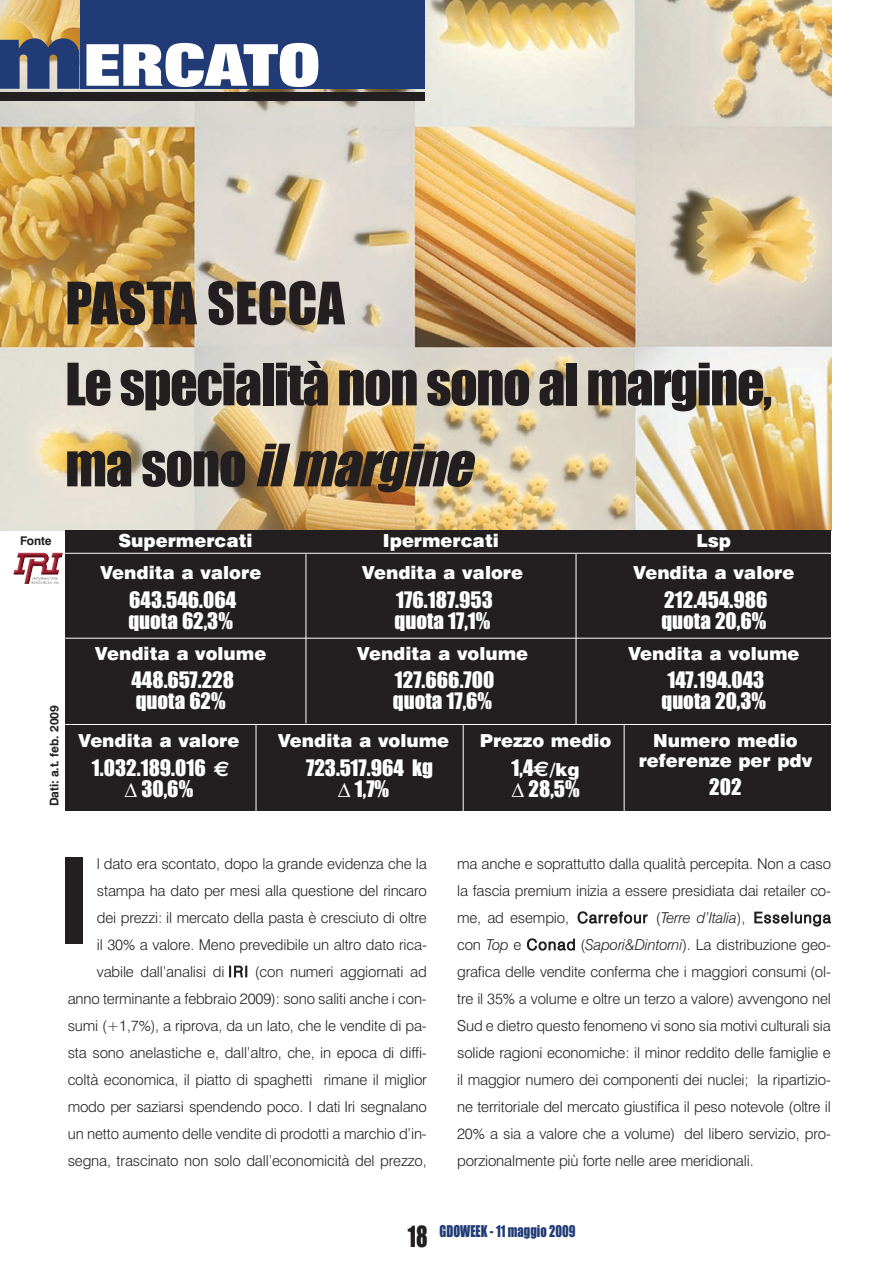
<style>
.page{position:relative;width:894px;height:1263px;background:#fff}
.page>*{position:absolute;margin:0;border:0;box-sizing:border-box;transform-origin:0 0}
.t1{font:700 120px "Swiss 721 BT";color:#231f20}
.t2{font:800 58.2px "Folio";color:#fff}
.t3{font:54px/81px "Impact";letter-spacing:-.025em;color:#231f20}
.t4{font:21px/21px "Impact";color:#fff}
.t5{font:900 18px/19.5px "Swiss 721 BT";color:#fff;text-align:center}
.t6{font:300 15px/27px "Swiss 721 BT";letter-spacing:-.01em;color:#231f20;text-align:right}
.t7{font:15px "Impact";color:#203b75;scale:.83 1}
.t8{font:700 12px "Swiss 721 BT";letter-spacing:-.01em;color:#231f20}
.s1{font-size:90px;color:#203b75}
.s2{font-style:italic}
.s3{font-family:"Euro Sans";font-weight:700}
.s4{font-family:"Swiss 721 BT";font-weight:900;font-size:18px}
.s5{font-size:27px;color:#231f20}
</style>
<div class="page">
<img style="left:0;top:0;width:832px;height:811px">
<h2 class="t2" style="left:-7px;top:44px;width:329px"><span class="s1">m</span>ERCATO</h2>
<h3 class="t3" style="left:65px;top:267px;width:708px">PASTA SECCA<br>Le specialità non sono al margine, m a s o n o <span class="s2">il margine</span></h3>
<p class="t8" style="left:20px;top:536px;width:33px">Fonte</p>
<p class="t5" style="left:118px;top:533px;width:136px">Supermercati</p>
<p class="t5" style="left:383px;top:533px;width:117px">Ipermercati</p>
<p class="t5" style="left:696px;top:533px;width:36px">Lsp</p>
<p class="t8" style="left:49px;top:806px;width:102px;rotate:-90deg">Dati: a.t. feb. 2009</p>
<p class="t5" style="left:100px;top:565px;width:163px">Vendita a valore</p>
<h3 class="t4" style="left:128px;top:591px;width:109px">643.546.064 quota 62,3%</h3>
<p class="t5" style="left:95px;top:645px;width:173px">Vendita a volume</p>
<h3 class="t4" style="left:131px;top:671px;width:104px">448.657.228 quota 62%</h3>
<p class="t5" style="left:78px;top:733px;width:163px">Vendita a valore</p>
<h3 class="t4" style="left:92px;top:759px;width:139px;text-align:center">1.032.189.016 <span class="s3">€<br></span>Δ 30,6%</h3>
<p class="t5" style="left:362px;top:565px;width:163px">Vendita a valore</p>
<h3 class="t4" style="left:394px;top:591px;width:100px">176.187.953 quota 17,1%</h3>
<p class="t5" style="left:357px;top:645px;width:173px">Vendita a volume</p>
<h3 class="t4" style="left:393px;top:671px;width:103px">127.666.700 quota 17,6%</h3>
<p class="t5" style="left:278px;top:733px;width:173px">Vendita a volume</p>
<h3 class="t4" style="left:306px;top:759px;width:128px;text-align:center">723.517.964 kg<br>Δ 1,7%</h3>
<p class="t5" style="left:480px;top:733px;width:133px">Prezzo medio</p>
<h3 class="t4" style="left:511px;top:759px;width:70px">1,4<span class="s3">€</span><span class="s4">/kg<br></span>Δ 28,5%</h3>
<p class="t5" style="left:633px;top:565px;width:163px">Vendita a valore</p>
<h3 class="t4" style="left:661px;top:591px;width:108px">212.454.986 quota 20,6%</h3>
<p class="t5" style="left:628px;top:645px;width:173px">Vendita a volume</p>
<h3 class="t4" style="left:661px;top:671px;width:106px">147.194.043 quota 20,3%</h3>
<p class="t5" style="left:638px;top:733px;width:175px">Numero medio referenze per pdv</p>
<h3 class="t4" style="left:709px;top:778px;width:34px">202</h3>
<h1 class="t1" style="left:56px;top:853px;width:38px">I</h1>
<p class="t6" style="left:68px;top:852px;width:361px">l dato era scontato, dopo la grande evidenza che la stampa ha dato per mesi alla questione del rincaro<br>dei prezzi: il mercato della pasta è cresciuto di oltre<br>il 30% a valore. Meno prevedibile un altro dato rica&shy;vabile dall’analisi di IRI (con numeri aggiornati ad anno terminante a febbraio 2009): sono saliti anche i con&shy;sumi (+1,7%), a riprova, da un lato, che le vendite di pa&shy;sta sono anelastiche e, dall’altro, che, in epoca di diffi&shy;coltà economica, il piatto di spaghetti rimane il miglior modo per saziarsi spendendo poco. I dati Iri segnalano un netto aumento delle vendite di prodotti a marchio d’in&shy;segna, trascinato non solo dall’economicità del prezzo,</p>
<p class="t6" style="left:457px;top:852px;width:375px;text-align:justify">ma anche e soprattutto dalla qualità percepita. Non a caso la fascia premium inizia a essere presidiata dai retailer co&shy;me, ad esempio, Carrefour (<span class="s2">Terre d’Italia</span>), Esselunga con <span class="s2">Top</span> e Conad (<span class="s2">Sapori&amp;Dintorni</span>). La distribuzione geo&shy;grafica delle vendite conferma che i maggiori consumi (ol&shy;tre il 35% a volume e oltre un terzo a valore) avvengono nel Sud e dietro questo fenomeno vi sono sia motivi culturali sia solide ragioni economiche: il minor reddito delle famiglie e il maggior numero dei componenti dei nuclei; la ripartizio&shy;ne territoriale del mercato giustifica il peso notevole (oltre il 20% a sia a valore che a volume) del libero servizio, pro&shy;porzionalmente più forte nelle aree meridionali.</p>
<p class="t7" style="left:408px;top:1227px;width:204px"><span class="s5">18</span> GDOWEEK - 11 maggio 2009</p>
</div>
